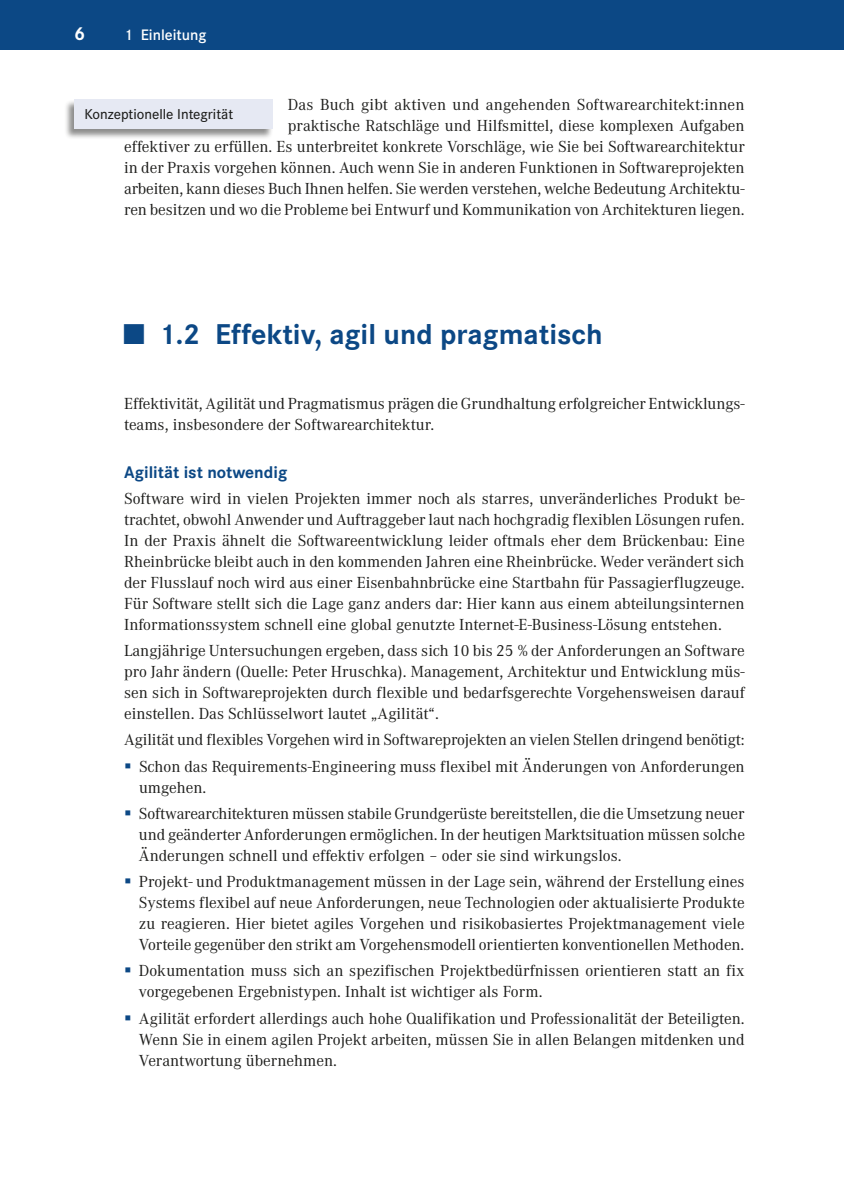
<style>
.page{position:relative;width:844px;height:1191px;background:#fff}
.page>*{position:absolute;margin:0;border:0;box-sizing:border-box;transform-origin:0 0}
.t1{font:700 29.75px "Corporate S Pro";color:#0c4885}
.t2{font:700 19.25px "Corporate S Pro";color:#fff}
.t3{font:700 17.5px "Corporate S Pro";color:#0c4885}
.t4{font:16.62px/21px "Corporate A Pro";color:#1d1d1b}
.t5{font:600 15.75px "Corporate S Pro";color:#fff}
.t6{font:500 14.88px "Corporate S Pro";color:#1d1d1b}
</style>
<div class="page">
<div style="left:0;top:0;width:843px;height:50px;background:#0c4885"></div>
<div style="left:64px;top:99px;width:209px;height:40px;background:#1d1d1b;opacity:.5"></div>
<div style="left:74px;top:99px;width:199px;height:30px;background:#e6e9f3"></div>
<p class="t2" style="left:74px;top:18px;width:12px">6</p>
<p class="t5" style="left:124px;top:23px;width:84px">1 Einleitung</p>
<p class="t4" style="left:124px;top:94px;width:622px;text-align:right">Das Buch gibt aktiven und angehenden Softwarearchitekt:innen<br>praktische Ratschläge und Hilfsmittel, diese komplexen Aufgaben<br>effektiver zu erfüllen. Es unterbreitet konkrete Vorschläge, wie Sie bei Softwarearchitektur in der Praxis vorgehen können. Auch wenn Sie in anderen Funktionen in Softwareprojekten arbeiten, kann dieses Buch Ihnen helfen. Sie werden verstehen, welche Bedeutung Architektu&shy;ren besitzen und wo die Probleme bei Entwurf und Kommunikation von Architekturen liegen.</p>
<p class="t6" style="left:84px;top:103px;width:150px">Konzeptionelle Integrität</p>
<h1 class="t1" style="left:124px;top:310px;width:480px">■ 1.2 Effektiv, agil und pragmatisch</h1>
<p class="t4" style="left:124px;top:392px;width:622px">Effektivität, Agilität und Pragmatismus prägen die Grundhaltung erfolgreicher Entwicklungs&shy;teams, insbesondere der Softwarearchitektur.</p>
<p class="t3" style="left:124px;top:458px;width:165px">Agilität ist notwendig</p>
<p class="t4" style="left:124px;top:487px;width:622px;text-align:justify">Software wird in vielen Projekten immer noch als starres, unveränderliches Produkt be&shy;trachtet, obwohl Anwender und Auftraggeber laut nach hochgradig flexiblen Lösungen rufen.<br>In der Praxis ähnelt die Softwareentwicklung leider oftmals eher dem Brückenbau: Eine Rheinbrücke bleibt auch in den kommenden Jahren eine Rheinbrücke. Weder verändert sich der Flusslauf noch wird aus einer Eisenbahnbrücke eine Startbahn für Passagierflugzeuge.<br>Für Software stellt sich die Lage ganz anders dar: Hier kann aus einem abteilungsinternen Informationssystem schnell eine global genutzte Internet-E-Business-Lösung entstehen.</p>
<p class="t4" style="left:124px;top:639px;width:622px;text-align:justify">Langjährige Untersuchungen ergeben, dass sich 10 bis 25 % der Anforderungen an Software pro Jahr ändern (Quelle: Peter Hruschka). Management, Architektur und Entwicklung müs&shy;sen sich in Softwareprojekten durch flexible und bedarfsgerechte Vorgehensweisen darauf einstellen. Das Schlüsselwort lautet „Agilität“.</p>
<p class="t4" style="left:124px;top:726px;width:622px;line-height:26.2px;text-align:right">Agilität und flexibles Vorgehen wird in Softwareprojekten an vielen Stellen dringend benötigt:<br>Schon das Requirements-Engineering muss flexibel mit Änderungen von Anforderungen</p>
<p class="t4" style="left:139px;top:773px;width:606px;line-height:26.2px">umgehen.<br>Softwarearchitekturen müssen stabile Grundgerüste bereitstellen, die die Umsetzung neuer</p>
<p class="t4" style="left:139px;top:823px;width:607px">und geänderter Anforderungen ermöglichen. In der heutigen Marktsituation müssen solche<br>Änderungen schnell und effektiv erfolgen – oder sie sind wirkungslos.</p>
<p class="t4" style="left:139px;top:870px;width:607px;text-align:justify">Projekt- und Produktmanagement müssen in der Lage sein, während der Erstellung eines Systems flexibel auf neue Anforderungen, neue Technologien oder aktualisierte Produkte zu reagieren. Hier bietet agiles Vorgehen und risikobasiertes Projektmanagement viele Vorteile gegenüber den strikt am Vorgehensmodell orientierten konventionellen Methoden.</p>
<p class="t4" style="left:139px;top:959px;width:607px">Dokumentation muss sich an spezifischen Projektbedürfnissen orientieren statt an fix vorgegebenen Ergebnistypen. Inhalt ist wichtiger als Form.</p>
<p class="t4" style="left:139px;top:1007px;width:607px;text-align:justify">Agilität erfordert allerdings auch hohe Qualifikation und Professionalität der Beteiligten.<br>Wenn Sie in einem agilen Projekt arbeiten, müssen Sie in allen Belangen mitdenken und Verantwortung übernehmen.</p>
</div>
